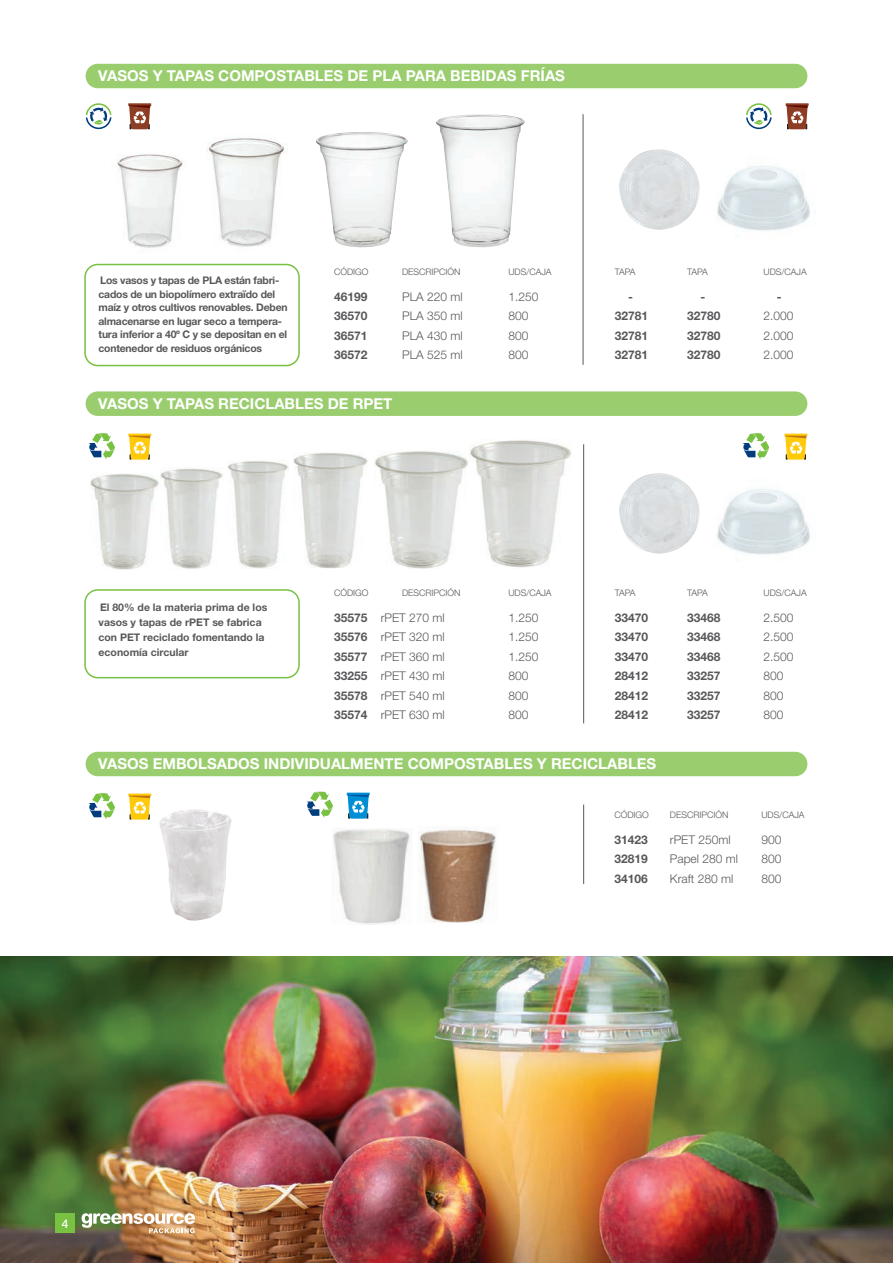
<style>
.page{position:relative;width:893px;height:1263px;background:#fff}
.page>*{position:absolute;margin:0;border:0;box-sizing:border-box;transform-origin:0 0}
.t1{font:700 15px "Helvetica Neue LT Std";color:#fff}
.t2{font:300 12px "Helvetica Neue LT Std";color:#57585a}
.t3{font:700 12px "Helvetica Neue LT Std";color:#57585a}
.t4{font:500 12px "Helvetica Neue LT Std";color:#fff}
.t5{font:700 10.5px/13.5px "Helvetica Neue LT Std";letter-spacing:-.02em;color:#57585a}
.t6{font:700 10.5px/15px "Helvetica Neue LT Std";color:#57585a}
.t7{font:300 9px "Helvetica Neue LT Std";color:#57585a}
.s1{font-weight:700}
</style>
<div class="page">
<img style="left:0;top:956px;width:893px;height:307px">
<img style="left:316px;top:132px;width:92px;height:115px">
<img style="left:436px;top:114px;width:89px;height:133px">
<img style="left:207px;top:138px;width:80px;height:109px">
<img style="left:117px;top:154px;width:66px;height:94px">
<img style="left:374px;top:451px;width:93px;height:118px">
<img style="left:469px;top:440px;width:102px;height:128px">
<img style="left:161px;top:468px;width:62px;height:101px">
<img style="left:227px;top:460px;width:61px;height:109px">
<img style="left:90px;top:474px;width:68px;height:95px">
<div style="left:86px;top:64px;width:721px;height:24px;background:#9acd6e;border-radius:12px"></div>
<div style="left:84px;top:264px;width:216px;height:102px;border:2px solid #79c142;border-radius:13px"></div>
<div style="left:84px;top:589px;width:216px;height:89px;border:2px solid #79c142;border-radius:13px"></div>
<div style="left:86px;top:391px;width:721px;height:25px;background:#9acd6e;border-radius:12px"></div>
<div style="left:86px;top:752px;width:721px;height:24px;background:#9acd6e;border-radius:12px"></div>
<hr style="left:583px;top:114px;width:1px;height:251px;background:#57585a">
<hr style="left:583px;top:444px;width:1px;height:279px;background:#57585a">
<hr style="left:583px;top:804px;width:1px;height:80px;background:#57585a">
<div style="left:55px;top:1213px;width:20px;height:20px;background:#79c142"></div>
<svg style="left:82px;top:1213px;width:113px;height:20px"></svg>
<img style="left:717px;top:489px;width:93px;height:66px">
<img style="left:619px;top:473px;width:81px;height:81px">
<svg style="left:743px;top:433px;width:26px;height:26px"></svg>
<img style="left:159px;top:809px;width:73px;height:112px">
<img style="left:333px;top:829px;width:77px;height:96px">
<img style="left:419px;top:829px;width:77px;height:94px">
<svg style="left:307px;top:792px;width:26px;height:26px"></svg>
<svg style="left:85px;top:103px;width:27px;height:27px"></svg>
<svg style="left:746px;top:103px;width:26px;height:27px"></svg>
<hr style="left:128px;top:103px;width:23px;height:3px;background:#8d3d24">
<svg style="left:129px;top:105px;width:21px;height:24px"></svg>
<svg style="left:89px;top:433px;width:26px;height:26px"></svg>
<hr style="left:128px;top:434px;width:23px;height:2px;background:#feca0a">
<svg style="left:129px;top:436px;width:21px;height:24px"></svg>
<svg style="left:89px;top:793px;width:26px;height:26px"></svg>
<hr style="left:128px;top:793px;width:23px;height:3px;background:#feca0a">
<svg style="left:129px;top:796px;width:21px;height:23px"></svg>
<hr style="left:347px;top:793px;width:23px;height:2px;background:#008fd5">
<svg style="left:348px;top:795px;width:21px;height:24px"></svg>
<hr style="left:784px;top:434px;width:23px;height:2px;background:#feca0a">
<svg style="left:785px;top:436px;width:21px;height:24px"></svg>
<hr style="left:786px;top:103px;width:23px;height:3px;background:#8d3d24">
<svg style="left:786px;top:105px;width:22px;height:24px"></svg>
<img style="left:717px;top:165px;width:93px;height:66px">
<img style="left:619px;top:149px;width:81px;height:81px">
<img style="left:293px;top:452px;width:74px;height:116px">
<p class="t1" style="left:98px;top:67px;width:468px">VASOS Y TAPAS COMPOSTABLES DE PLA PARA BEBIDAS FRÍAS</p>
<p class="t5" style="left:99px;top:273px;width:191px">Los vasos y tapas de PLA están fabri&shy;cados de un biopolímero extraïdo del maíz y otros cultivos renovables. Deben almacenarse en lugar seco a tempera&shy;tura inferior a 40º C y se depositan en el contenedor de residuos orgánicos</p>
<p class="t7" style="left:334px;top:266px;width:36px">CÓDIGO</p>
<p class="t7" style="left:402px;top:266px;width:60px">DESCRIPCIÓN</p>
<p class="t7" style="left:508px;top:266px;width:45px">UDS/CAJA</p>
<p class="t7" style="left:615px;top:266px;width:22px">TAPA</p>
<p class="t7" style="left:687px;top:266px;width:22px">TAPA</p>
<p class="t7" style="left:764px;top:266px;width:45px">UDS/CAJA</p>
<p class="t3" style="left:334px;top:289px;width:35px">46199</p>
<p class="t2" style="left:402px;top:289px;width:62px">PLA 220 ml</p>
<p class="t2" style="left:508px;top:289px;width:32px">1.250</p>
<p class="t3" style="left:628px;top:289px;width:6px">-</p>
<p class="t3" style="left:700px;top:289px;width:6px">-</p>
<p class="t3" style="left:777px;top:289px;width:6px">-</p>
<p class="t3" style="left:334px;top:308px;width:35px">36570</p>
<p class="t2" style="left:402px;top:308px;width:62px">PLA 350 ml</p>
<p class="t2" style="left:508px;top:308px;width:22px">800</p>
<p class="t3" style="left:615px;top:308px;width:35px">32781</p>
<p class="t3" style="left:687px;top:308px;width:35px">32780</p>
<p class="t2" style="left:764px;top:308px;width:32px">2.000</p>
<p class="t3" style="left:334px;top:328px;width:35px">36571</p>
<p class="t2" style="left:402px;top:328px;width:62px">PLA 430 ml</p>
<p class="t2" style="left:508px;top:328px;width:22px">800</p>
<p class="t3" style="left:615px;top:328px;width:35px">32781</p>
<p class="t3" style="left:687px;top:328px;width:35px">32780</p>
<p class="t2" style="left:764px;top:328px;width:32px">2.000</p>
<p class="t3" style="left:334px;top:347px;width:35px">36572</p>
<p class="t2" style="left:402px;top:347px;width:62px">PLA 525 ml</p>
<p class="t2" style="left:508px;top:347px;width:22px">800</p>
<p class="t3" style="left:615px;top:347px;width:35px">32781</p>
<p class="t3" style="left:687px;top:347px;width:35px">32780</p>
<p class="t2" style="left:764px;top:347px;width:32px">2.000</p>
<p class="t1" style="left:98px;top:394px;width:296px">VASOS Y TAPAS RECICLABLES DE RPET</p>
<p class="t6" style="left:99px;top:600px;width:170px">El 80% de la materia prima de los vasos y tapas de rPET se fabrica con PET reciclado fomentando la economía circular</p>
<p class="t7" style="left:334px;top:588px;width:36px">CÓDIGO</p>
<p class="t7" style="left:402px;top:588px;width:60px">DESCRIPCIÓN</p>
<p class="t7" style="left:508px;top:588px;width:45px">UDS/CAJA</p>
<p class="t7" style="left:615px;top:588px;width:22px">TAPA</p>
<p class="t7" style="left:687px;top:588px;width:22px">TAPA</p>
<p class="t7" style="left:764px;top:588px;width:45px">UDS/CAJA</p>
<p class="t2" style="left:334px;top:610px;width:112px"><span class="s1">35575</span> rPET 270 ml</p>
<p class="t2" style="left:508px;top:610px;width:32px">1.250</p>
<p class="t3" style="left:615px;top:610px;width:35px">33470</p>
<p class="t3" style="left:687px;top:610px;width:35px">33468</p>
<p class="t2" style="left:764px;top:610px;width:32px">2.500</p>
<p class="t2" style="left:334px;top:630px;width:112px"><span class="s1">35576</span> rPET 320 ml</p>
<p class="t2" style="left:508px;top:630px;width:32px">1.250</p>
<p class="t3" style="left:615px;top:630px;width:35px">33470</p>
<p class="t3" style="left:687px;top:630px;width:35px">33468</p>
<p class="t2" style="left:764px;top:630px;width:32px">2.500</p>
<p class="t2" style="left:334px;top:649px;width:112px"><span class="s1">35577</span> rPET 360 ml</p>
<p class="t2" style="left:508px;top:649px;width:32px">1.250</p>
<p class="t3" style="left:615px;top:649px;width:35px">33470</p>
<p class="t3" style="left:687px;top:649px;width:35px">33468</p>
<p class="t2" style="left:764px;top:649px;width:32px">2.500</p>
<p class="t2" style="left:334px;top:669px;width:112px"><span class="s1">33255</span> rPET 430 ml</p>
<p class="t2" style="left:508px;top:669px;width:22px">800</p>
<p class="t3" style="left:615px;top:669px;width:35px">28412</p>
<p class="t3" style="left:687px;top:669px;width:35px">33257</p>
<p class="t2" style="left:764px;top:669px;width:22px">800</p>
<p class="t2" style="left:334px;top:688px;width:112px"><span class="s1">35578</span> rPET 540 ml</p>
<p class="t2" style="left:508px;top:688px;width:22px">800</p>
<p class="t3" style="left:615px;top:688px;width:35px">28412</p>
<p class="t3" style="left:687px;top:688px;width:35px">33257</p>
<p class="t2" style="left:764px;top:688px;width:22px">800</p>
<p class="t2" style="left:334px;top:708px;width:112px"><span class="s1">35574</span> rPET 630 ml</p>
<p class="t2" style="left:508px;top:708px;width:22px">800</p>
<p class="t3" style="left:615px;top:708px;width:35px">28412</p>
<p class="t3" style="left:687px;top:708px;width:35px">33257</p>
<p class="t2" style="left:764px;top:708px;width:22px">800</p>
<p class="t1" style="left:98px;top:755px;width:560px">VASOS EMBOLSADOS INDIVIDUALMENTE COMPOSTABLES Y RECICLABLES</p>
<p class="t7" style="left:614px;top:810px;width:36px">CÓDIGO</p>
<p class="t7" style="left:670px;top:810px;width:60px">DESCRIPCIÓN</p>
<p class="t7" style="left:761px;top:810px;width:45px">UDS/CAJA</p>
<p class="t3" style="left:614px;top:832px;width:35px">31423</p>
<p class="t2" style="left:670px;top:832px;width:62px">rPET 250ml</p>
<p class="t2" style="left:761px;top:832px;width:22px">900</p>
<p class="t3" style="left:614px;top:852px;width:35px">32819</p>
<p class="t2" style="left:670px;top:852px;width:70px">Papel 280 ml</p>
<p class="t2" style="left:761px;top:852px;width:22px">800</p>
<p class="t3" style="left:614px;top:871px;width:35px">34106</p>
<p class="t2" style="left:670px;top:871px;width:65px">Kraft 280 ml</p>
<p class="t2" style="left:761px;top:871px;width:22px">800</p>
<p class="t4" style="left:62px;top:1216px;width:8px">4</p>
</div>
